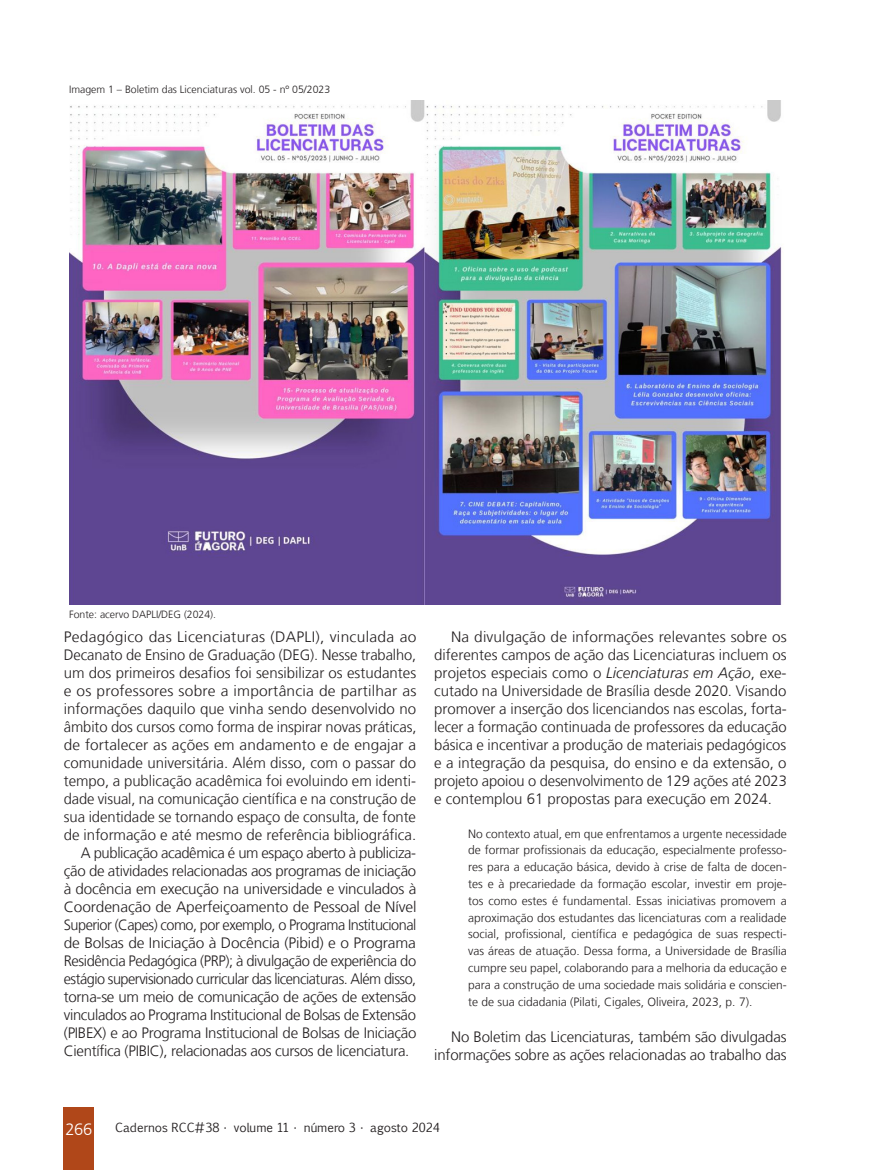
<style>
.page{position:relative;width:893px;height:1170px;background:#fff}
.page>*{position:absolute;margin:0;border:0;box-sizing:border-box;transform-origin:0 0}
.t1{font:300 16.5px "Frutiger LT";color:#fff}
.Miolo__10{font:300 15px/18px "Frutiger LT";letter-spacing:-.01em;color:#231f20;text-align:justify}
.Miolo__10-2{font:300 15px/18px "Frutiger LT";letter-spacing:-.01em;color:#231f20;text-align:justify;scale:1.04 1}
.Citação__8{font:300 12px/16.8px "Frutiger LT";color:#231f20;text-align:justify}
.t2{font:12px "Euphemia CAS";color:#231f20}
.Legendas{font:300 10.5px "Frutiger LT";color:#231f20}
.s1{font-style:italic}
</style>
<div class="page">
<div style="left:64px;top:1107px;width:30px;height:62px;background:#b04719"></div>
<img style="left:69px;top:100px;width:713px;height:504px">
<p class="Legendas" style="left:69px;top:83px;width:263px">Imagem 1 – Boletim das Licenciaturas vol. 05 - nº 05/2023</p>
<p class="Legendas" style="left:69px;top:608px;width:149px">Fonte: acervo DAPLI/DEG (2024).</p>
<p class="Miolo__10-2" style="left:64px;top:627px;width:341px">Pedagógico das Licenciaturas (DAPLI), vinculada ao Decanato de Ensino de Graduação (DEG). Nesse trabalho, um dos primeiros desafios foi sensibilizar os estudantes e os professores sobre a importância de partilhar as informações daquilo que vinha sendo desenvolvido no âmbito dos cursos como forma de inspirar novas práticas, de fortalecer as ações em andamento e de engajar a comunidade universitária. Além disso, com o passar do tempo, a publicação acadêmica foi evoluindo em identi&shy;dade visual, na comunicação científica e na construção de sua identidade se tornando espaço de consulta, de fonte de informação e até mesmo de referência bibliográfica.</p>
<p class="Miolo__10" style="left:64px;top:843px;width:354px;text-indent:17px">A publicação acadêmica é um espaço aberto à publiciza&shy;ção de atividades relacionadas aos programas de iniciação à docência em execução na universidade e vinculados à Coordenação de Aperfeiçoamento de Pessoal de Nível Superior (Capes) como, por exemplo, o Programa Institucional de Bolsas de Iniciação à Docência (Pibid) e o Programa Residência Pedagógica (PRP); à divulgação de experiência do estágio supervisionado curricular das licenciaturas. Além disso, torna-se um meio de comunicação de ações de extensão vinculados ao Programa Institucional de Bolsas de Extensão (PIBEX) e ao Programa Institucional de Bolsas de Iniciação Científica (PIBIC), relacionadas aos cursos de licenciatura.</p>
<p class="Miolo__10" style="left:434px;top:627px;width:354px;text-indent:17px">Na divulgação de informações relevantes sobre os diferentes campos de ação das Licenciaturas incluem os projetos especiais como o <span class="s1">Licenciaturas em Ação</span>, exe&shy;cutado na Universidade de Brasília desde 2020. Visando promover a inserção dos licenciandos nas escolas, forta&shy;lecer a formação continuada de professores da educação básica e incentivar a produção de materiais pedagógicos e a integração da pesquisa, do ensino e da extensão, o projeto apoiou o desenvolvimento de 129 ações até 2023 e contemplou 61 propostas para execução em 2024.</p>
<p class="Citação__8" style="left:468px;top:825px;width:320px">No contexto atual, em que enfrentamos a urgente necessidade de formar profissionais da educação, especialmente professo&shy;res para a educação básica, devido à crise de falta de docen&shy;tes e à precariedade da formação escolar, investir em proje&shy;tos como estes é fundamental. Essas iniciativas promovem a aproximação dos estudantes das licenciaturas com a realidade social, profissional, científica e pedagógica de suas respecti&shy;vas áreas de atuação. Dessa forma, a Universidade de Brasília cumpre seu papel, colaborando para a melhoria da educação e para a construção de uma sociedade mais solidária e conscien&shy;te de sua cidadania (Pilati, Cigales, Oliveira, 2023, p. 7).</p>
<p class="Miolo__10" style="left:434px;top:1027px;width:354px;text-align:right">No Boletim das Licenciaturas, também são divulgadas informações sobre as ações relacionadas ao trabalho das</p>
<p class="t1" style="left:65px;top:1120px;width:28px">266</p>
<p class="t2" style="left:115px;top:1119px;width:326px">Cadernos RCC#38 • volume 11 • número 3 • agosto 2024</p>
</div>
